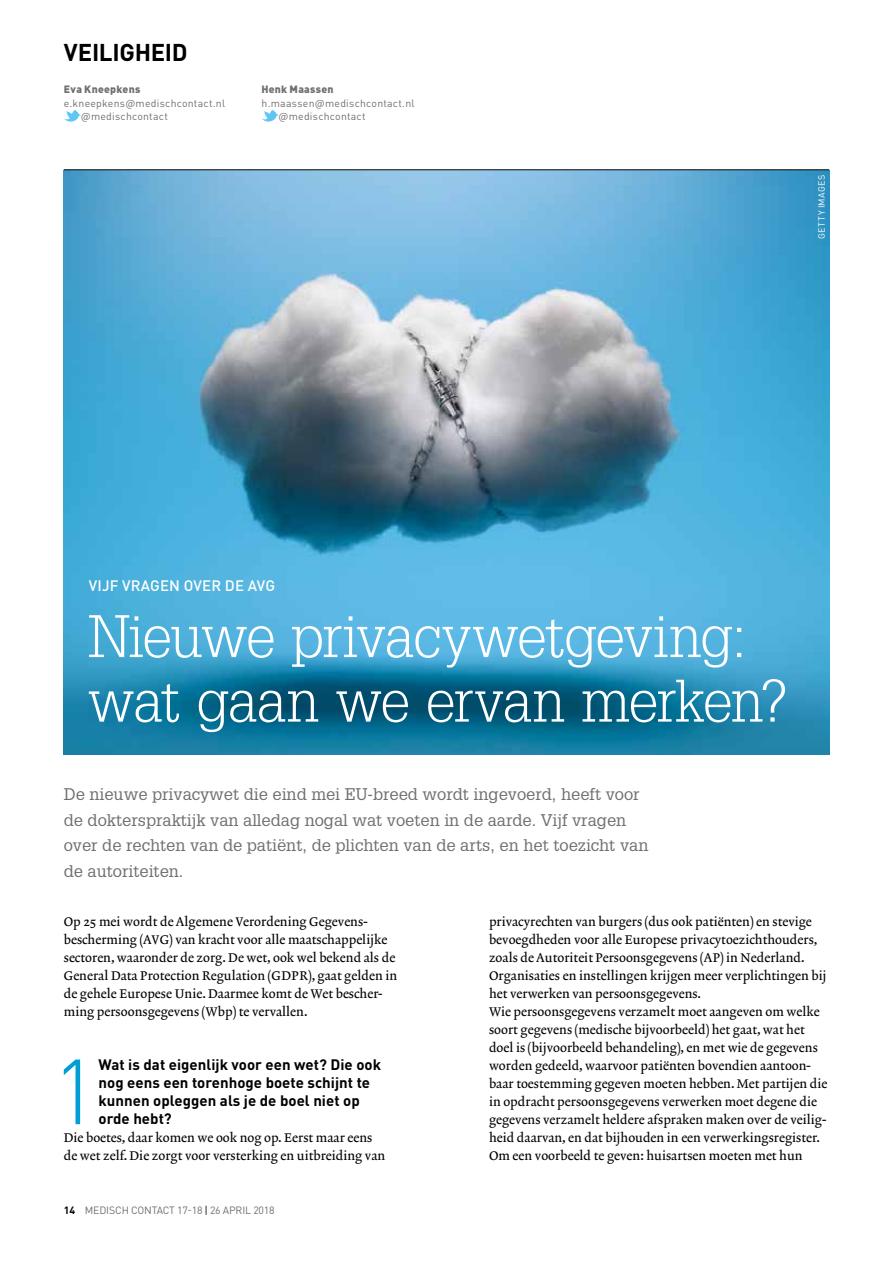
<style>
.page{position:relative;width:893px;height:1263px;background:#fff}
.page>*{position:absolute;margin:0;border:0;box-sizing:border-box;transform-origin:0 0}
.t1{font:300 90.9px "DINOT";color:#009ed4}
.t2{font:300 58.5px/64.5px "Glypha LT Std";letter-spacing:-.02em;color:#fff}
.t3{font:700 24px "DINOT";letter-spacing:-.015em;color:#000}
.t4{font:16.5px/25.5px "Glypha LT Std";color:#706f6f}
.t5{font:700 15px/18px "DINOT";color:#000}
.t6{font:500 15px "DINOT";letter-spacing:.01em;color:#fff}
.t7{font:12.75px/18px "Lexicon No 2 Roman A";color:#000}
.t8{font:10.5px/13.5px "DINOT";letter-spacing:.02em;color:#706f6f}
.t9{font:10.5px "DINOT";letter-spacing:-.015em;color:#706f6f}
.t10{font:900 10.5px "DINOT";letter-spacing:.025em;color:#706f6f}
.t11{font:9px "DINOT";letter-spacing:.06em;color:#fff}
.s1{font-weight:700;color:#000}
.s2{color:#000}
</style>
<div class="page">
<img style="left:64px;top:170px;width:765px;height:585px">
<svg style="left:64px;top:110px;width:17px;height:12px"></svg>
<svg style="left:262px;top:110px;width:16px;height:12px"></svg>
<hr style="left:64px;top:169px;width:765px;height:1px;background:#000">
<h3 class="t3" style="left:64px;top:36px;width:125px">VEILIGHEID</h3>
<p class="t10" style="left:64px;top:82px;width:78px">Eva Kneepkens</p>
<p class="t8" style="left:81px;top:96px;width:146px;text-indent:-17px">e.kneepkens@medischcontact.nl @medischcontact</p>
<p class="t10" style="left:261px;top:82px;width:74px">Henk Maassen</p>
<p class="t8" style="left:278px;top:96px;width:138px;text-indent:-17px">h.maassen@medischcontact.nl @medischcontact</p>
<p class="t11" style="left:816px;top:239px;width:66px;rotate:-90deg">GETTY IMAGES</p>
<p class="t6" style="left:89px;top:576px;width:188px">VIJF VRAGEN OVER DE AVG</p>
<h2 class="t2" style="left:88px;top:605px;width:702px">Nieuwe privacywetgeving: wat gaan we ervan merken?</h2>
<p class="t4" style="left:64px;top:781px;width:586px">De nieuwe privacywet die eind mei EU-breed wordt ingevoerd, heeft voor de dokterspraktijk van alledag nogal wat voeten in de aarde. Vijf vragen over de rechten van de patiënt, de plichten van de arts, en het toezicht van de autoriteiten.</p>
<p class="t7" style="left:64px;top:913px;width:335px">Op 25 mei wordt de Algemene Verordening Gegevens&shy;bescherming (AVG) van kracht voor alle maatschappelijke sectoren, waaronder de zorg. De wet, ook wel bekend als de General Data Protection Regulation (GDPR), gaat gelden in de gehele Europese Unie. Daarmee komt de Wet bescher&shy;ming persoonsgegevens (Wbp) te vervallen.</p>
<h1 class="t1" style="left:52px;top:1035px;width:48px">1</h1>
<p class="t5" style="left:99px;top:1055px;width:284px">Wat is dat eigenlijk voor een wet? Die ook nog eens een torenhoge boete schijnt te kunnen opleggen als je de boel niet op orde hebt?</p>
<p class="t7" style="left:64px;top:1129px;width:323px">Die boetes, daar komen we ook nog op. Eerst maar eens de wet zelf. Die zorgt voor versterking en uitbreiding van</p>
<p class="t9" style="left:64px;top:1204px;width:212px"><span class="s1">14</span> MEDISCH CONTACT 17-18 <span class="s2">|</span> 26 APRIL 2018</p>
<p class="t7" style="left:489px;top:913px;width:340px">privacyrechten van burgers (dus ook patiënten) en stevige bevoegdheden voor alle Europese privacytoezichthouders, zoals de Autoriteit Persoonsgegevens (AP) in Nederland.<br>Organisaties en instellingen krijgen meer verplichtingen bij het verwerken van persoonsgegevens.<br>Wie persoonsgegevens verzamelt moet aangeven om welke soort gegevens (medische bijvoorbeeld) het gaat, wat het doel is (bijvoorbeeld behandeling), en met wie de gegevens worden gedeeld, waarvoor patiënten bovendien aantoon&shy;baar toestemming gegeven moeten hebben. Met partijen die in opdracht persoonsgegevens verwerken moet degene die gegevens verzamelt heldere afspraken maken over de veilig&shy;heid daarvan, en dat bijhouden in een verwerkingsregister.<br>Om een voorbeeld te geven: huisartsen moeten met hun</p>
</div>
